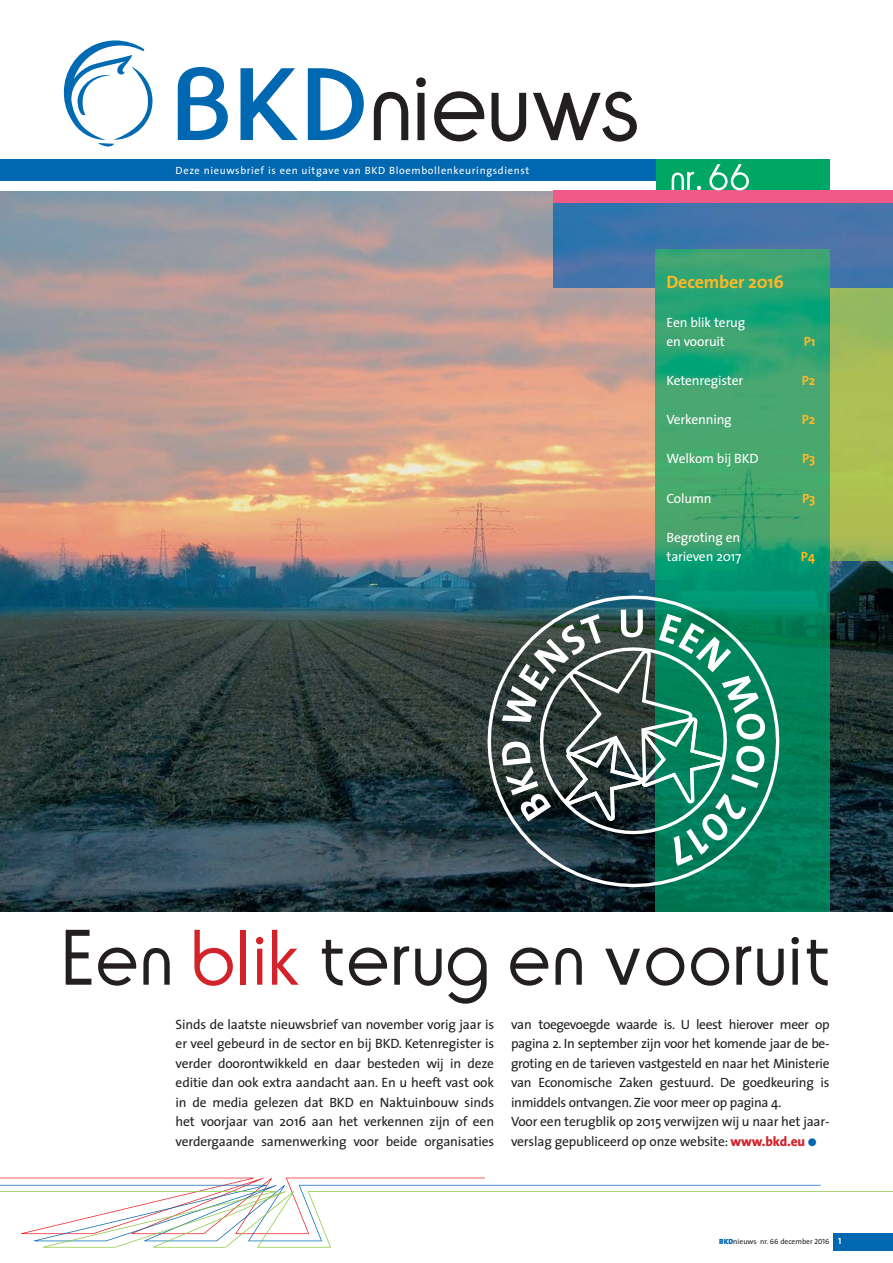
<style>
.page{position:relative;width:893px;height:1263px;background:#fff}
.page>*{position:absolute;margin:0;border:0;box-sizing:border-box;transform-origin:0 0}
.t1{font:700 18px "The Sans";letter-spacing:-.01em;color:#fdb826}
.t2{font:13.5px/19.5px "The Sans";letter-spacing:-.025em;color:#231f20;text-align:justify}
.t3{font:13.5px/19.5px "The Sans";letter-spacing:-.01em;color:#fff}
.t4{font:700 13.5px "The Sans";letter-spacing:-.01em;color:#fdb826}
.t5{font:10.5px "The Sans";letter-spacing:.06em;color:#fff}
.t6{font:7.5px "The Sans";color:#231f20}
.s1{font-weight:800;color:#d2232a}
.s2{font-family:"Monotype Sorts";font-size:10.5px;color:#0067b1}
.s3{font-weight:900;color:#0067b1}
.s4{font-family:"The Sans Caps"}
.s5{font-family:"The Sans Bold Caps";font-size:9px;color:#fff}
</style>
<div class="page">
<img style="left:0;top:191px;width:892px;height:721px">
<img style="left:829px;top:288px;width:63px;height:273px">
<img style="left:553px;top:203px;width:339px;height:85px">
<svg style="left:0;top:1178px;width:485px;height:7px"></svg>
<svg style="left:0;top:1185px;width:820px;height:6px"></svg>
<svg style="left:0;top:1191px;width:892px;height:57px"></svg>
<div style="left:0;top:159px;width:717px;height:22px;background:#0067b1"></div>
<svg style="left:66px;top:930px;width:25px;height:55px"></svg>
<svg style="left:98px;top:948px;width:38px;height:38px"></svg>
<svg style="left:143px;top:948px;width:27px;height:37px"></svg>
<svg style="left:194px;top:930px;width:39px;height:56px"></svg>
<div style="left:240px;top:930px;width:6px;height:55px;background:#d2232a"></div>
<svg style="left:256px;top:937px;width:7px;height:48px"></svg>
<svg style="left:272px;top:930px;width:27px;height:55px"></svg>
<svg style="left:322px;top:940px;width:21px;height:46px"></svg>
<svg style="left:349px;top:948px;width:38px;height:38px"></svg>
<svg style="left:394px;top:946px;width:15px;height:39px"></svg>
<svg style="left:415px;top:949px;width:26px;height:37px"></svg>
<svg style="left:448px;top:948px;width:38px;height:56px"></svg>
<svg style="left:510px;top:948px;width:38px;height:38px"></svg>
<svg style="left:555px;top:948px;width:26px;height:37px"></svg>
<svg style="left:605px;top:949px;width:35px;height:36px"></svg>
<svg style="left:646px;top:948px;width:38px;height:38px"></svg>
<svg style="left:691px;top:948px;width:38px;height:38px"></svg>
<svg style="left:736px;top:946px;width:15px;height:39px"></svg>
<svg style="left:757px;top:949px;width:26px;height:37px"></svg>
<svg style="left:791px;top:937px;width:7px;height:48px"></svg>
<svg style="left:806px;top:940px;width:21px;height:46px"></svg>
<div style="left:833px;top:1233px;width:59px;height:17px;background:#0067b1"></div>
<div style="left:655px;top:159px;width:174px;height:43px;background:#00a663"></div>
<img style="left:655px;top:249px;width:174px;height:663px">
<svg style="left:64px;top:40px;width:88px;height:107px"></svg>
<svg style="left:178px;top:67px;width:50px;height:73px"></svg>
<svg style="left:240px;top:68px;width:58px;height:72px"></svg>
<svg style="left:308px;top:68px;width:56px;height:72px"></svg>
<svg style="left:374px;top:92px;width:34px;height:48px"></svg>
<svg style="left:416px;top:77px;width:10px;height:63px"></svg>
<svg style="left:434px;top:91px;width:50px;height:50px"></svg>
<svg style="left:491px;top:93px;width:35px;height:49px"></svg>
<svg style="left:533px;top:92px;width:104px;height:50px"></svg>
<div style="left:553px;top:190px;width:339px;height:13px;background:#f05a88"></div>
<svg style="left:671px;top:172px;width:30px;height:18px"></svg>
<svg style="left:709px;top:164px;width:40px;height:26px"></svg>
<svg style="left:471px;top:579px;width:325px;height:325px;background:#1c6b60"></svg>
<svg style="left:501px;top:609px;width:264px;height:303px;background:#3e7064"></svg>
<p class="t5" style="left:176px;top:166px;width:355px">Deze nieuwsbrief is een uitgave van BKD Bloembollenkeuringsdienst</p>
<h1 class="t1" style="left:666px;top:275px;width:119px">December 2016</h1>
<p class="t3" style="left:666px;top:314px;width:80px">Een blik terug en vooruit</p>
<p class="t4" style="left:803px;top:337px;width:13px">P1</p>
<p class="t3" style="left:666px;top:373px;width:78px">Ketenregister</p>
<p class="t4" style="left:801px;top:376px;width:15px">P2</p>
<p class="t3" style="left:666px;top:412px;width:67px">Verkenning</p>
<p class="t4" style="left:801px;top:415px;width:15px">P2</p>
<p class="t3" style="left:666px;top:451px;width:94px">Welkom bij BKD</p>
<p class="t4" style="left:802px;top:454px;width:15px">P3</p>
<p class="t3" style="left:666px;top:490px;width:47px">Column</p>
<p class="t4" style="left:802px;top:493px;width:15px">P3</p>
<p class="t3" style="left:666px;top:529px;width:76px">Begroting en tarieven 2017</p>
<p class="t4" style="left:801px;top:551px;width:16px">P4</p>
<p class="t2" style="left:176px;top:1016px;width:320px">Sinds de laatste nieuwsbrief van november vorig jaar is er veel gebeurd in de sector en bij BKD. Ketenregister is verder doorontwikkeld en daar besteden wij in deze editie dan ook extra aandacht aan. En u heeft vast ook in de media gelezen dat BKD en Naktuinbouw sinds het voorjaar van 2016 aan het verkennen zijn of een verdergaande samenwerking voor beide organisaties</p>
<p class="t2" style="left:511px;top:1016px;width:320px;text-align:left">van toegevoegde waarde is. U leest hierover meer op pagina 2. In september zijn voor het komende jaar de be&shy;groting en de tarieven vastgesteld en naar het Ministerie van Economische Zaken gestuurd. De goedkeuring is inmiddels ontvangen. Zie voor meer op pagina 4.<br>Voor een terugblik op 2015 verwijzen wij u naar het jaar&shy;verslag gepubliceerd op onze website: <span class="s1">www.bkd.eu</span> <span class="s2">●</span></p>
<p class="t6" style="left:719px;top:1238px;width:124px"><span class="s3">BKD</span>nieuws nr. <span class="s4">66</span> december <span class="s4">2016</span> <span class="s5">1</span></p>
</div>
